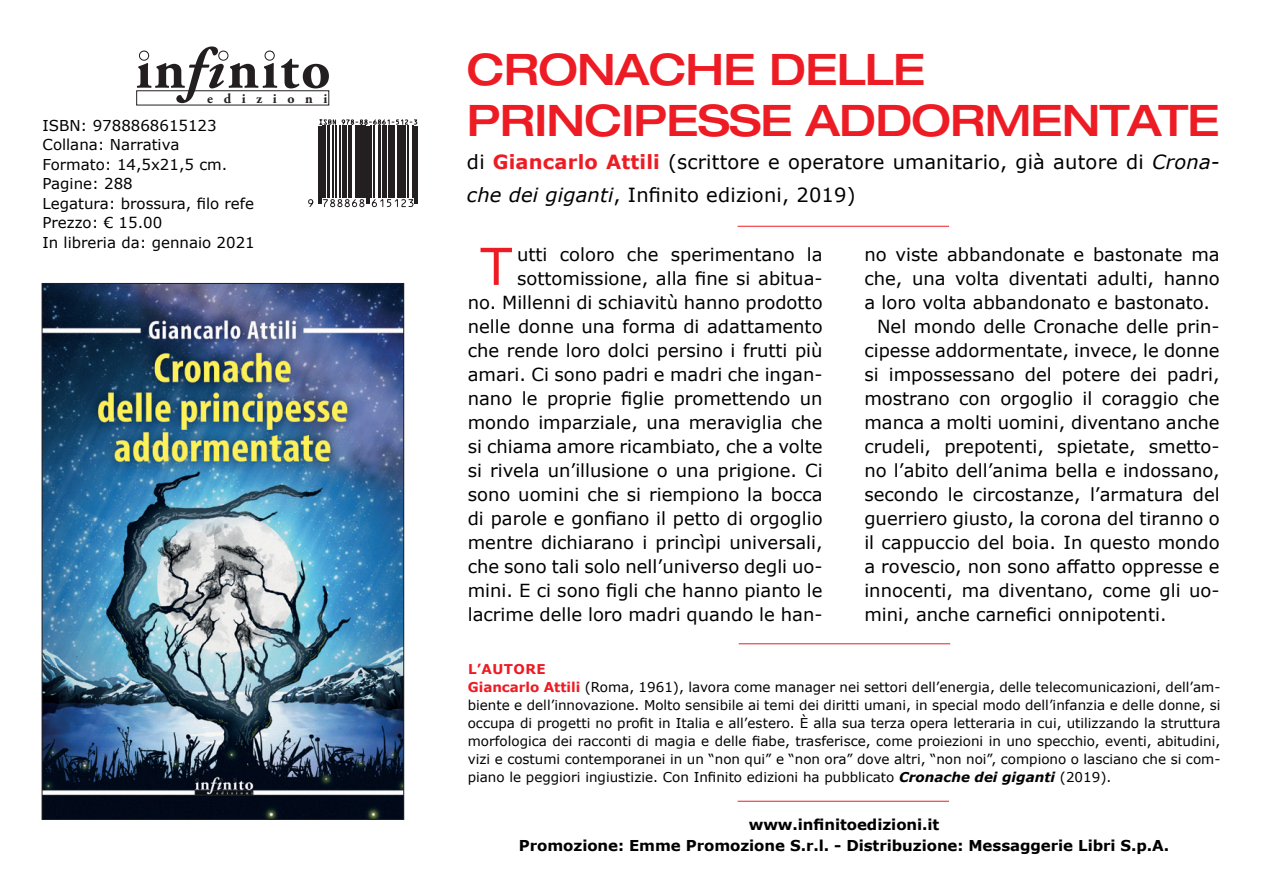
<style>
.page{position:relative;width:1263px;height:893px;background:#fff}
.page>*{position:absolute;margin:0;border:0;box-sizing:border-box;transform-origin:0 0}
.t1{font:700 57.6px "Adobe Garamond Pro";letter-spacing:.04em;color:#231f20}
.t2{font:51px "Verdana";color:#ed1c24}
.t3{font:500 expanded 43.5px/51px "Helvetica Neue LT Std";letter-spacing:-.02em;color:#ed1c24}
.t4{font:19.5px/33px "Verdana";letter-spacing:.01em;color:#000}
.t5{font:18px/24px "Verdana";color:#000;text-align:right}
.t6{font:15px/19.5px "Verdana";color:#000}
.t7{font:700 15px/21px "Verdana";letter-spacing:-.005em;color:#000;text-align:center}
.t8{font:700 13.95px "Adobe Garamond Pro";letter-spacing:.765em;color:#231f20}
.t9{font:13.5px/18px "Verdana";color:#000}
.s1{font-style:italic}
.s2{font-weight:700;color:#ed1c24}
.s3{font-weight:700;font-style:italic}
</style>
<div class="page">
<div style="left:219px;top:51px;width:9px;height:9px;border:1px solid #231f20;border-radius:50%"></div>
<div style="left:265px;top:51px;width:9px;height:9px;border:1px solid #231f20;border-radius:50%"></div>
<div style="left:139px;top:51px;width:10px;height:9px;border:1px solid #231f20;border-radius:50%"></div>
<svg style="left:318px;top:122px;width:100px;height:82px;fill:#231f20"></svg>
<hr style="left:319px;top:126px;width:1px;height:77px;background:#231f20">
<hr style="left:321px;top:126px;width:1px;height:77px;background:#231f20">
<hr style="left:323px;top:126px;width:3px;height:72px;background:#231f20">
<hr style="left:327px;top:126px;width:2px;height:72px;background:#231f20">
<hr style="left:332px;top:126px;width:1px;height:72px;background:#231f20">
<hr style="left:335px;top:126px;width:1px;height:72px;background:#231f20">
<hr style="left:340px;top:126px;width:1px;height:72px;background:#231f20">
<hr style="left:343px;top:126px;width:1px;height:72px;background:#231f20">
<hr style="left:345px;top:126px;width:2px;height:72px;background:#231f20">
<hr style="left:348px;top:126px;width:3px;height:72px;background:#231f20">
<hr style="left:355px;top:126px;width:1px;height:72px;background:#231f20">
<hr style="left:357px;top:126px;width:1px;height:72px;background:#231f20">
<hr style="left:359px;top:126px;width:3px;height:72px;background:#231f20">
<hr style="left:363px;top:126px;width:3px;height:72px;background:#231f20">
<hr style="left:367px;top:126px;width:1px;height:77px;background:#231f20">
<hr style="left:369px;top:126px;width:1px;height:77px;background:#231f20">
<hr style="left:371px;top:126px;width:1px;height:72px;background:#231f20">
<hr style="left:373px;top:126px;width:1px;height:72px;background:#231f20">
<hr style="left:378px;top:126px;width:2px;height:72px;background:#231f20">
<hr style="left:382px;top:126px;width:2px;height:72px;background:#231f20">
<hr style="left:386px;top:126px;width:1px;height:72px;background:#231f20">
<hr style="left:389px;top:126px;width:3px;height:72px;background:#231f20">
<hr style="left:393px;top:126px;width:2px;height:72px;background:#231f20">
<hr style="left:397px;top:126px;width:2px;height:72px;background:#231f20">
<hr style="left:400px;top:126px;width:2px;height:72px;background:#231f20">
<hr style="left:403px;top:126px;width:2px;height:72px;background:#231f20">
<hr style="left:407px;top:126px;width:1px;height:72px;background:#231f20">
<hr style="left:413px;top:126px;width:1px;height:72px;background:#231f20">
<hr style="left:415px;top:126px;width:1px;height:77px;background:#231f20">
<hr style="left:417px;top:126px;width:1px;height:77px;background:#231f20">
<svg style="left:308px;top:199px;width:106px;height:8px"></svg>
<svg style="left:319px;top:119px;width:98px;height:20px"></svg>
<hr style="left:739px;top:643px;width:211px;height:1px;background:#ed1c24">
<hr style="left:738px;top:226px;width:211px;height:1px;background:#ed1c24">
<hr style="left:738px;top:801px;width:211px;height:1px;background:#ed1c24">
<img style="left:44px;top:285px;width:358px;height:533px">
<h1 class="t1" style="left:136px;top:36px;width:197px">in<span class="s1">fi</span>nito</h1>
<p class="t8" style="left:207px;top:90px;width:122px">edizioni</p>
<p class="t6" style="left:43px;top:115px;width:214px">ISBN: 9788868615123<br>Collana: Narrativa<br>Formato: 14,5x21,5 cm.<br>Pagine: 288<br>Legatura: brossura, filo refe<br>Prezzo: € 15.00<br>In libreria da: gennaio 2021</p>
<h3 class="t3" style="left:467px;top:43px;width:754px">CRONACHE DELLE<br>PRINCIPESSE ADDORMENTATE</h3>
<p class="t4" style="left:467px;top:145px;width:754px">di <span class="s2">Giancarlo Attili</span> (scrittore e operatore umanitario, già autore di <span class="s1">Crona&shy;che dei giganti</span>, Infinito edizioni, 2019)</p>
<p class="t5" style="left:468px;top:242px;width:356px">utti coloro che sperimentano la sottomissione, alla fine si abitua-<br>no. Millenni di schiavitù hanno prodotto nelle donne una forma di adattamento che rende loro dolci persino i frutti più amari. Ci sono padri e madri che ingan&shy;nano le proprie figlie promettendo un mondo imparziale, una meraviglia che si chiama amore ricambiato, che a volte si rivela un’illusione o una prigione. Ci sono uomini che si riempiono la bocca di parole e gonfiano il petto di orgoglio mentre dichiarano i princìpi universali, che sono tali solo nell’universo degli uo&shy;mini. E ci sono figli che hanno pianto le lacrime delle loro madri quando le han-</p>
<p class="t5" style="left:864px;top:242px;width:357px">no viste abbandonate e bastonate ma</p>
<h2 class="t2" style="left:480px;top:231px;width:33px">T</h2>
<p class="t5" style="left:864px;top:266px;width:357px">che, una volta diventati adulti, hanno</p>
<p class="t5" style="left:864px;top:290px;width:347px">a loro volta abbandonato e bastonato.</p>
<p class="t5" style="left:877px;top:314px;width:344px">Nel mondo delle Cronache delle prin-</p>
<p class="t5" style="left:864px;top:338px;width:357px">cipesse addormentate, invece, le donne</p>
<p class="t5" style="left:864px;top:362px;width:357px">si impossessano del potere dei padri,</p>
<p class="t5" style="left:864px;top:386px;width:357px">mostrano con orgoglio il coraggio che</p>
<p class="t5" style="left:864px;top:410px;width:357px">manca a molti uomini, diventano anche</p>
<p class="t5" style="left:864px;top:434px;width:357px">crudeli, prepotenti, spietate, smetto-</p>
<p class="t5" style="left:864px;top:458px;width:357px">no l’abito dell’anima bella e indossano,</p>
<p class="t5" style="left:864px;top:482px;width:357px">secondo le circostanze, l’armatura del</p>
<p class="t5" style="left:864px;top:506px;width:357px">guerriero giusto, la corona del tiranno o</p>
<p class="t5" style="left:864px;top:530px;width:357px">il cappuccio del boia. In questo mondo</p>
<p class="t5" style="left:864px;top:554px;width:357px">a rovescio, non sono affatto oppresse e</p>
<p class="t5" style="left:864px;top:578px;width:357px">innocenti, ma diventano, come gli uo-</p>
<p class="t5" style="left:864px;top:602px;width:304px">mini, anche carnefici onnipotenti.</p>
<p class="t9" style="left:468px;top:660px;width:754px"><span class="s2">L’AUTORE<br>Giancarlo Attili</span> (Roma, 1961), lavora come manager nei settori dell’energia, delle telecomunicazioni, dell’am&shy;biente e dell’innovazione. Molto sensibile ai temi dei diritti umani, in special modo dell’infanzia e delle donne, si occupa di progetti no profit in Italia e all’estero. È alla sua terza opera letteraria in cui, utilizzando la struttura morfologica dei racconti di magia e delle fiabe, trasferisce, come proiezioni in uno specchio, eventi, abitudini, vizi e costumi contemporanei in un “non qui” e “non ora” dove altri, “non noi”, compiono o lasciano che si com&shy;piano le peggiori ingiustizie. Con Infinito edizioni ha pubblicato <span class="s3">Cronache dei giganti</span> (2019).</p>
<p class="t7" style="left:519px;top:813px;width:652px">www.infinitoedizioni.it<br>Promozione: Emme Promozione S.r.l. - Distribuzione: Messaggerie Libri S.p.A.</p>
</div>
